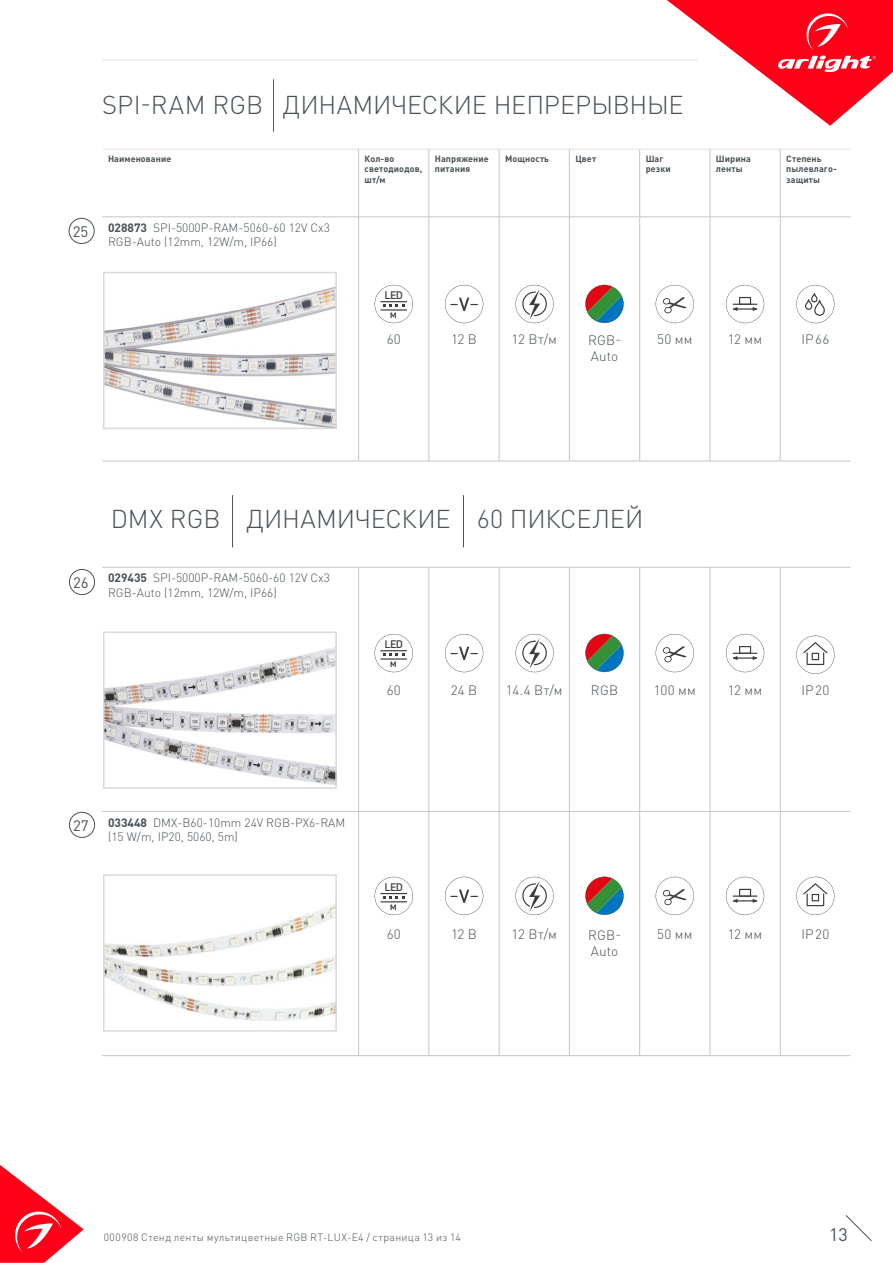
<style>
.page{position:relative;width:893px;height:1263px;background:#fff}
.page>*{position:absolute;margin:0;border:0;box-sizing:border-box;transform-origin:0 0}
.t1{font:300 25.5px "DIN Pro";letter-spacing:-.005em;color:#485156}
.t2{font:18px "DIN Pro";color:#485156}
.t3{font:15px "DIN Pro";color:#485156}
.t4{font:300 13.5px/16.2px "DIN Pro";letter-spacing:.02em;color:#485156}
.t5{font:300 12px/14.4px "DIN Pro";color:#485156}
.t6{font:500 10.8px/19.4px "DIN Pro";letter-spacing:-.06em;color:#3c3c3b;text-align:center}
.t7{font:300 10.5px "DIN Pro";letter-spacing:.04em;color:#485156}
.t8{font:700 9px/10.8px "DIN Pro";letter-spacing:.01em;color:#485156}
.s1{font-weight:700}
</style>
<div class="page">
<svg style="left:0;top:1165px;width:84px;height:98px"></svg>
<svg style="left:845px;top:1215px;width:27px;height:26px"></svg>
<svg style="left:667px;top:0;width:226px;height:126px"></svg>
<hr style="left:102px;top:60px;width:595px;height:1px;background:#e3e3e3">
<svg style="left:102px;top:496px;width:748px;height:71px"></svg>
<hr style="left:358px;top:149px;width:1px;height:68px;background:#c6c6c6">
<hr style="left:429px;top:149px;width:1px;height:68px;background:#c6c6c6">
<hr style="left:499px;top:149px;width:1px;height:68px;background:#c6c6c6">
<hr style="left:569px;top:149px;width:1px;height:68px;background:#c6c6c6">
<hr style="left:639px;top:149px;width:1px;height:68px;background:#c6c6c6">
<hr style="left:710px;top:149px;width:1px;height:68px;background:#c6c6c6">
<hr style="left:780px;top:149px;width:1px;height:68px;background:#c6c6c6">
<hr style="left:102px;top:217px;width:257px;height:1px;background:#c6c6c6">
<hr style="left:359px;top:217px;width:70px;height:1px;background:#c6c6c6">
<hr style="left:358px;top:217px;width:1px;height:244px;background:#c6c6c6">
<hr style="left:429px;top:217px;width:70px;height:1px;background:#c6c6c6">
<hr style="left:429px;top:217px;width:1px;height:244px;background:#c6c6c6">
<hr style="left:499px;top:217px;width:70px;height:1px;background:#c6c6c6">
<hr style="left:499px;top:217px;width:1px;height:244px;background:#c6c6c6">
<hr style="left:569px;top:217px;width:71px;height:1px;background:#c6c6c6">
<hr style="left:569px;top:217px;width:1px;height:244px;background:#c6c6c6">
<hr style="left:640px;top:217px;width:70px;height:1px;background:#c6c6c6">
<hr style="left:639px;top:217px;width:1px;height:244px;background:#c6c6c6">
<hr style="left:710px;top:217px;width:70px;height:1px;background:#c6c6c6">
<hr style="left:710px;top:217px;width:1px;height:244px;background:#c6c6c6">
<hr style="left:780px;top:217px;width:70px;height:1px;background:#c6c6c6">
<hr style="left:780px;top:217px;width:1px;height:244px;background:#c6c6c6">
<hr style="left:102px;top:461px;width:257px;height:1px;background:#c6c6c6">
<hr style="left:359px;top:461px;width:70px;height:1px;background:#c6c6c6">
<hr style="left:429px;top:461px;width:70px;height:1px;background:#c6c6c6">
<hr style="left:499px;top:461px;width:70px;height:1px;background:#c6c6c6">
<hr style="left:569px;top:461px;width:71px;height:1px;background:#c6c6c6">
<hr style="left:640px;top:461px;width:70px;height:1px;background:#c6c6c6">
<hr style="left:710px;top:461px;width:70px;height:1px;background:#c6c6c6">
<hr style="left:780px;top:461px;width:70px;height:1px;background:#c6c6c6">
<hr style="left:102px;top:567px;width:257px;height:1px;background:#c6c6c6">
<hr style="left:359px;top:567px;width:70px;height:1px;background:#c6c6c6">
<hr style="left:358px;top:567px;width:1px;height:244px;background:#c6c6c6">
<hr style="left:429px;top:567px;width:70px;height:1px;background:#c6c6c6">
<hr style="left:429px;top:567px;width:1px;height:244px;background:#c6c6c6">
<hr style="left:499px;top:567px;width:70px;height:1px;background:#c6c6c6">
<hr style="left:499px;top:567px;width:1px;height:244px;background:#c6c6c6">
<hr style="left:569px;top:567px;width:71px;height:1px;background:#c6c6c6">
<hr style="left:569px;top:567px;width:1px;height:244px;background:#c6c6c6">
<hr style="left:640px;top:567px;width:70px;height:1px;background:#c6c6c6">
<hr style="left:639px;top:567px;width:1px;height:244px;background:#c6c6c6">
<hr style="left:710px;top:567px;width:70px;height:1px;background:#c6c6c6">
<hr style="left:710px;top:567px;width:1px;height:244px;background:#c6c6c6">
<hr style="left:780px;top:567px;width:70px;height:1px;background:#c6c6c6">
<hr style="left:780px;top:567px;width:1px;height:244px;background:#c6c6c6">
<hr style="left:102px;top:811px;width:257px;height:1px;background:#c6c6c6">
<hr style="left:359px;top:811px;width:70px;height:1px;background:#c6c6c6">
<hr style="left:358px;top:812px;width:1px;height:243px;background:#c6c6c6">
<hr style="left:429px;top:811px;width:70px;height:1px;background:#c6c6c6">
<hr style="left:429px;top:812px;width:1px;height:243px;background:#c6c6c6">
<hr style="left:499px;top:811px;width:70px;height:1px;background:#c6c6c6">
<hr style="left:499px;top:812px;width:1px;height:243px;background:#c6c6c6">
<hr style="left:569px;top:811px;width:71px;height:1px;background:#c6c6c6">
<hr style="left:569px;top:812px;width:1px;height:243px;background:#c6c6c6">
<hr style="left:640px;top:811px;width:70px;height:1px;background:#c6c6c6">
<hr style="left:639px;top:812px;width:1px;height:243px;background:#c6c6c6">
<hr style="left:710px;top:811px;width:70px;height:1px;background:#c6c6c6">
<hr style="left:710px;top:812px;width:1px;height:243px;background:#c6c6c6">
<hr style="left:780px;top:811px;width:70px;height:1px;background:#c6c6c6">
<hr style="left:780px;top:812px;width:1px;height:243px;background:#c6c6c6">
<hr style="left:102px;top:1055px;width:257px;height:1px;background:#c6c6c6">
<hr style="left:359px;top:1055px;width:70px;height:1px;background:#c6c6c6">
<hr style="left:429px;top:1055px;width:70px;height:1px;background:#c6c6c6">
<hr style="left:499px;top:1055px;width:70px;height:1px;background:#c6c6c6">
<hr style="left:569px;top:1055px;width:71px;height:1px;background:#c6c6c6">
<hr style="left:640px;top:1055px;width:70px;height:1px;background:#c6c6c6">
<hr style="left:710px;top:1055px;width:70px;height:1px;background:#c6c6c6">
<hr style="left:780px;top:1055px;width:70px;height:1px;background:#c6c6c6">
<div style="left:69px;top:218px;width:25px;height:26px;border:1px solid #485156;border-radius:50%"></div>
<div style="left:69px;top:569px;width:26px;height:26px;border:1px solid #485156;border-radius:50%"></div>
<div style="left:69px;top:812px;width:26px;height:26px;border:1px solid #485156;border-radius:50%"></div>
<hr style="left:103px;top:149px;width:748px;height:1px;background:#e3e3e3">
<svg style="left:585px;top:285px;width:39px;height:38px"></svg>
<svg style="left:585px;top:634px;width:39px;height:38px"></svg>
<svg style="left:585px;top:877px;width:39px;height:38px"></svg>
<svg style="left:515px;top:285px;width:39px;height:38px"></svg>
<svg style="left:515px;top:634px;width:39px;height:38px"></svg>
<svg style="left:515px;top:877px;width:39px;height:38px"></svg>
<svg style="left:445px;top:285px;width:38px;height:38px"></svg>
<svg style="left:445px;top:634px;width:38px;height:38px"></svg>
<svg style="left:445px;top:877px;width:38px;height:38px"></svg>
<svg style="left:375px;top:285px;width:38px;height:38px"></svg>
<svg style="left:375px;top:634px;width:38px;height:38px"></svg>
<svg style="left:375px;top:877px;width:38px;height:38px"></svg>
<svg style="left:726px;top:285px;width:38px;height:38px"></svg>
<svg style="left:726px;top:634px;width:38px;height:38px"></svg>
<svg style="left:726px;top:877px;width:38px;height:38px"></svg>
<svg style="left:656px;top:285px;width:38px;height:38px"></svg>
<svg style="left:656px;top:634px;width:38px;height:38px"></svg>
<svg style="left:656px;top:877px;width:38px;height:38px"></svg>
<hr style="left:273px;top:79px;width:1px;height:53px;background:#485156">
<img style="left:106px;top:287px;width:228px;height:139px">
<div style="left:103px;top:272px;width:234px;height:157px;border:2px solid #dadada"></div>
<img style="left:106px;top:647px;width:228px;height:138px">
<div style="left:103px;top:631px;width:234px;height:158px;border:2px solid #dadada"></div>
<img style="left:106px;top:904px;width:228px;height:117px">
<div style="left:103px;top:874px;width:234px;height:158px;border:2px solid #dadada"></div>
<svg style="left:796px;top:285px;width:38px;height:38px"></svg>
<hr style="left:232px;top:495px;width:1px;height:52px;background:#485156">
<hr style="left:463px;top:495px;width:1px;height:52px;background:#485156">
<svg style="left:796px;top:636px;width:38px;height:38px"></svg>
<svg style="left:796px;top:877px;width:38px;height:38px"></svg>
<p class="t3" style="left:73px;top:221px;width:17px">25</p>
<h1 class="t1" style="left:102px;top:87px;width:583px">SPI-RAM RGB ДИНАМИЧЕСКИЕ НЕПРЕРЫВНЫЕ</h1>
<p class="t8" style="left:108px;top:153px;width:65px">Наименование</p>
<p class="t8" style="left:365px;top:153px;width:59px">Кол-во светодиодов, шт/м</p>
<p class="t8" style="left:435px;top:153px;width:55px">Напряжение питания</p>
<p class="t8" style="left:505px;top:153px;width:45px">Мощность</p>
<p class="t8" style="left:575px;top:153px;width:22px">Цвет</p>
<p class="t8" style="left:646px;top:153px;width:27px">Шаг резки</p>
<p class="t8" style="left:716px;top:153px;width:36px">Ширина ленты</p>
<p class="t8" style="left:786px;top:153px;width:52px">Степень пылевлаго&shy;защиты</p>
<p class="t5" style="left:108px;top:220px;width:223px"><span class="s1">028873</span> SPI-5000P-RAM-5060-60 12V Cx3<br>RGB-Auto (12mm, 12W/m, IP66)</p>
<p class="t6" style="left:384px;top:285px;width:20px">LED м</p>
<p class="t4" style="left:387px;top:331px;width:15px">60</p>
<p class="t4" style="left:451px;top:331px;width:27px">12 В</p>
<p class="t4" style="left:512px;top:331px;width:47px">12 Вт/м</p>
<p class="t4" style="left:588px;top:331px;width:35px">RGB-<br>Auto</p>
<p class="t4" style="left:657px;top:331px;width:37px">50 мм</p>
<p class="t4" style="left:728px;top:331px;width:36px">12 мм</p>
<p class="t4" style="left:801px;top:331px;width:30px">IP66</p>
<p class="t3" style="left:73px;top:572px;width:17px">26</p>
<h1 class="t1" style="left:111px;top:501px;width:534px">DMX RGB ДИНАМИЧЕСКИЕ 60 ПИКСЕЛЕЙ</h1>
<p class="t5" style="left:108px;top:570px;width:223px"><span class="s1">029435</span> SPI-5000P-RAM-5060-60 12V Cx3<br>RGB-Auto (12mm, 12W/m, IP66)</p>
<p class="t6" style="left:384px;top:634px;width:20px">LED м</p>
<p class="t4" style="left:387px;top:681px;width:15px">60</p>
<p class="t4" style="left:451px;top:681px;width:28px">24 В</p>
<p class="t4" style="left:506px;top:681px;width:58px">14.4 Вт/м</p>
<p class="t4" style="left:591px;top:681px;width:29px">RGB</p>
<p class="t4" style="left:654px;top:681px;width:44px">100 мм</p>
<p class="t4" style="left:728px;top:681px;width:36px">12 мм</p>
<p class="t4" style="left:801px;top:681px;width:30px">IP20</p>
<p class="t3" style="left:73px;top:815px;width:17px">27</p>
<p class="t5" style="left:108px;top:815px;width:239px"><span class="s1">033448</span> DMX-B60-10mm 24V RGB-PX6-RAM (15 W/m, IP20, 5060, 5m)</p>
<p class="t6" style="left:384px;top:876px;width:20px">LED м</p>
<p class="t4" style="left:387px;top:925px;width:15px">60</p>
<p class="t4" style="left:451px;top:925px;width:27px">12 В</p>
<p class="t4" style="left:512px;top:925px;width:47px">12 Вт/м</p>
<p class="t4" style="left:588px;top:926px;width:35px">RGB-<br>Auto</p>
<p class="t4" style="left:657px;top:925px;width:37px">50 мм</p>
<p class="t4" style="left:728px;top:925px;width:36px">12 мм</p>
<p class="t4" style="left:801px;top:925px;width:30px">IP20</p>
<p class="t7" style="left:104px;top:1230px;width:359px">000908 Стенд ленты мультицветные RGB RT-LUX-E4 / страница 13 из 14</p>
<h2 class="t2" style="left:829px;top:1222px;width:20px">13</h2>
</div>
